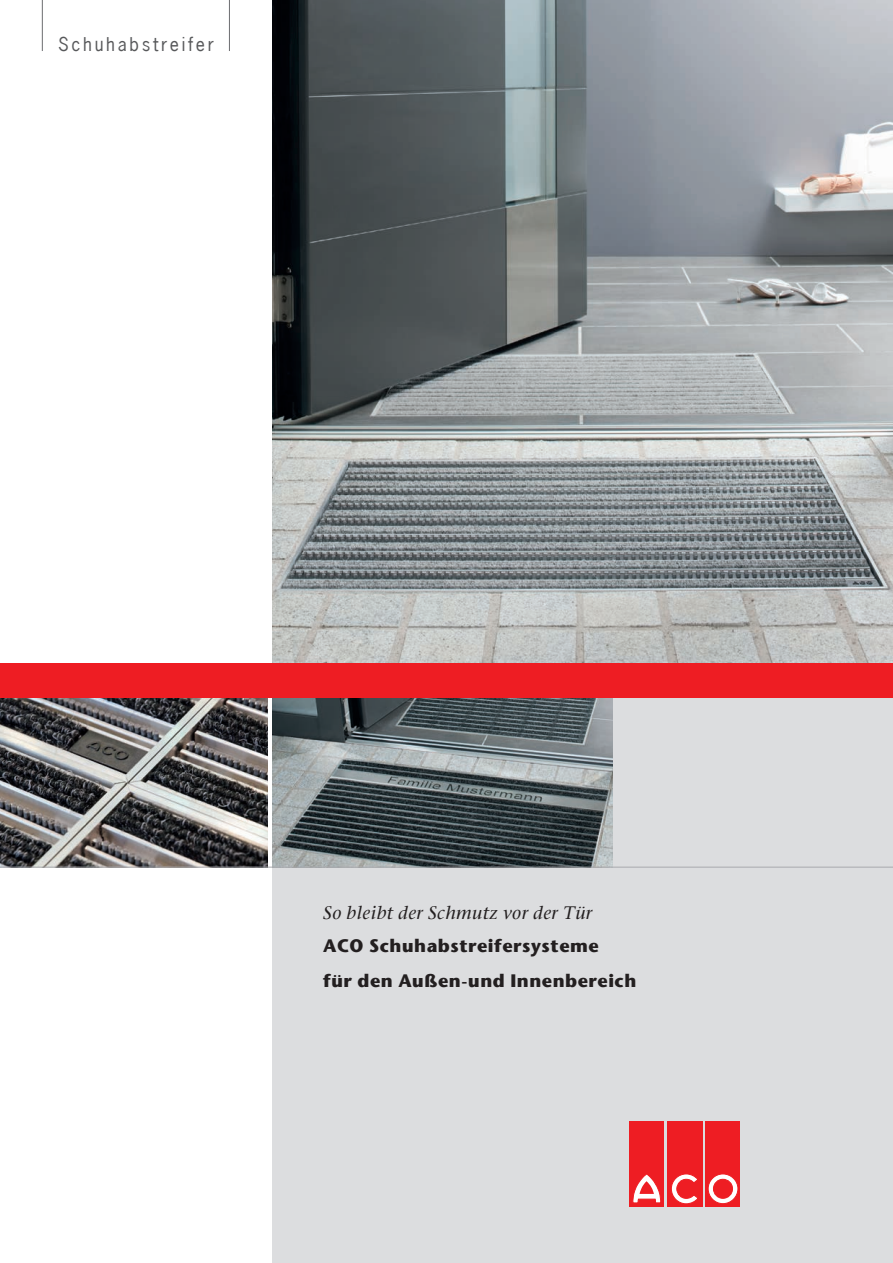
<style>
.page{position:relative;width:893px;height:1263px;background:#fff}
.page>*{position:absolute;margin:0;border:0;box-sizing:border-box;transform-origin:0 0}
.t1{font:700 18px/34.5px "Stone Sans";letter-spacing:.03em;color:#231f20}
.t2{font:italic 18px "Stone Serif";letter-spacing:.03em;color:#231f20}
.t3{font:18px "News Gothic";letter-spacing:.15em;color:#57585a}
</style>
<div class="page">
<div style="left:272px;top:664px;width:621px;height:599px;background:#dcdddf"></div>
<img style="left:272px;top:0;width:621px;height:663px">
<div style="left:629px;top:1122px;width:35px;height:85px;background:#ee1d23"></div>
<svg style="left:633px;top:1174px;width:28px;height:29px"></svg>
<div style="left:667px;top:1122px;width:35px;height:85px;background:#ee1d23"></div>
<svg style="left:671px;top:1174px;width:26px;height:30px"></svg>
<div style="left:705px;top:1122px;width:35px;height:85px;background:#ee1d23"></div>
<svg style="left:708px;top:1174px;width:30px;height:30px"></svg>
<div style="left:708px;top:1174px;width:30px;height:30px;border:1px solid #ee1d23;border-radius:50%"></div>
<div style="left:713px;top:1179px;width:19px;height:19px;background:#ee1d23;border-radius:50%"></div>
<div style="left:713px;top:1179px;width:20px;height:19px;border:1px solid #ee1d23;border-radius:50%"></div>
<hr style="left:42px;top:0;width:1px;height:51px;background:#6c6d70">
<hr style="left:229px;top:0;width:1px;height:51px;background:#6c6d70">
<svg style="left:272px;top:697px;width:340px;height:170px;background:#5e676a"></svg>
<img style="left:0;top:697px;width:268px;height:170px">
<hr style="left:0;top:867px;width:893px;height:1px;background:#a8a9ad">
<div style="left:0;top:663px;width:893px;height:34px;background:#ee1d23"></div>
<p class="t3" style="left:58px;top:33px;width:158px">Schuhabstreifer</p>
<p class="t2" style="left:323px;top:902px;width:270px">So bleibt der Schmutz vor der Tür</p>
<p class="t1" style="left:323px;top:929px;width:315px">ACO Schuhabstreifersysteme<br>für den Außen-und Innenbereich</p>
</div>
